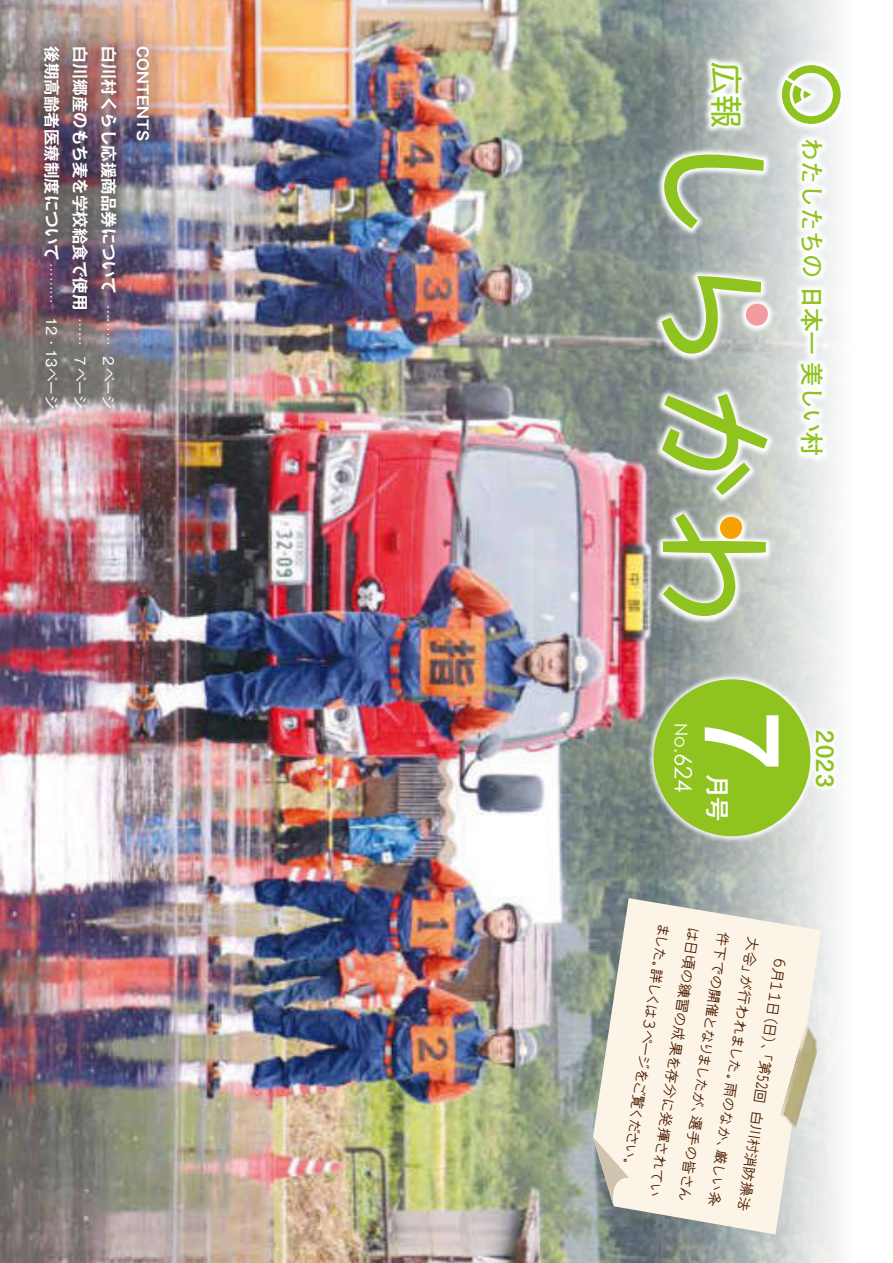
<style>
.page{position:relative;width:893px;height:1263px;background:#fff}
.page>*{position:absolute;margin:0;border:0;box-sizing:border-box;transform-origin:0 0}
.t1{font:101.1px "Midashi Go Pro MB31";color:#fff;scale:.95 1}
.t2{font:33px "Shin M Go Pro";color:#8fc31f}
.t3{font:500 24.3px "Gothic MB101 Pro";color:#fff}
.t4{font:700 24px "Futo Go B101 Pro";letter-spacing:-.025em;color:#8fc31f}
.t5{font:700 24px "Mi Go MB1 Std De";color:#8fc31f}
.t6{font:17.85px "Century Gothic";color:#fff}
.t7{font:700 16.5px "Gothic MB101 Pro De";color:#fff}
.t8{font:15px/29.8px "HG Reithic";color:#4d1d00}
.t9{font:700 14.7px "Gothic MB101 Pro De";color:#fff}
.t10{font:13.5px/28.5px "Gothic MB101 Pro";color:#fff;text-align:right}
.s1{font-family:"Gothic MB101 Pro";font-weight:400;font-size:13.5px}
.s2{font-size:23.85px}
</style>
<div class="page">
<img style="left:0;top:0;width:660px;height:1263px">
<svg style="left:660px;top:0;width:181px;height:1263px"></svg>
<svg style="left:593px;top:898px;width:228px;height:336px;background:#eae5da"></svg>
<svg style="left:593px;top:1137px;width:36px;height:70px;background:#cecbc0"></svg>
<img style="left:778px;top:1025px;width:45px;height:102px">
<img style="left:16px;top:21px;width:160px;height:413px">
<img style="left:604px;top:4px;width:237px;height:619px">
<svg style="left:782px;top:65px;width:59px;height:59px"></svg>
<div style="left:746px;top:304px;width:22px;height:22px;background:#f29c9f;border-radius:50%"></div>
<svg style="left:664px;top:155px;width:100px;height:74px;background:#afc296"></svg>
<svg style="left:662px;top:276px;width:99px;height:78px;background:#b0bf91"></svg>
<svg style="left:662px;top:394px;width:106px;height:101px;background:#b1c491"></svg>
<svg style="left:663px;top:513px;width:103px;height:103px;background:#b4c38d"></svg>
<img style="left:597px;top:623px;width:244px;height:269px">
<div style="left:654px;top:679px;width:156px;height:157px;background:#8fc31f;border-radius:50%"></div>
<p class="t7" style="left:65px;top:46px;width:216px;rotate:90deg">後期高齢者医療制度について</p>
<p class="t7" style="left:94px;top:46px;width:265px;rotate:90deg">白川郷産のもち麦を学校給食で使用</p>
<p class="t7" style="left:122px;top:46px;width:363px;rotate:90deg">白川村くらし応援商品券について <span class="s1">……… ２ページ</span></p>
<p class="t10" style="left:96px;top:263px;width:146px;rotate:90deg">…… ７ページ<br>……… 12・13ページ</p>
<p class="t9" style="left:155px;top:46px;width:96px;rotate:90deg">CONTENTS</p>
<h2 class="t2" style="left:753px;top:62px;width:67px;rotate:90deg">広報</h2>
<h3 class="t4" style="left:831px;top:137px;width:321px;rotate:90deg">わたしたちの 日本一 美しい村</h3>
<p class="t6" style="left:691px;top:723px;width:71px;rotate:90deg">No.<span class="s2">624</span></p>
<h1 class="t1" style="left:824px;top:714px;width:58px;rotate:90deg">7</h1>
<h3 class="t3" style="left:737px;top:774px;width:49px;rotate:90deg">月号</h3>
<h3 class="t5" style="left:843px;top:730px;width:58px;rotate:90deg">2023</h3>
<p class="t8" style="left:797px;top:941px;width:277px;text-indent:173px;rotate:98deg">白川村消防操法大会」が行われました。雨のなか、厳しい条件下での開催となりましたが、選手の皆さんは日頃の練習の成果を存分に発揮されていました。詳しくは３ページをご覧ください。</p>
<p class="t8" style="left:795px;top:957px;width:151px;rotate:98deg">６月１１日（日）「、第5 回2</p>
</div>
